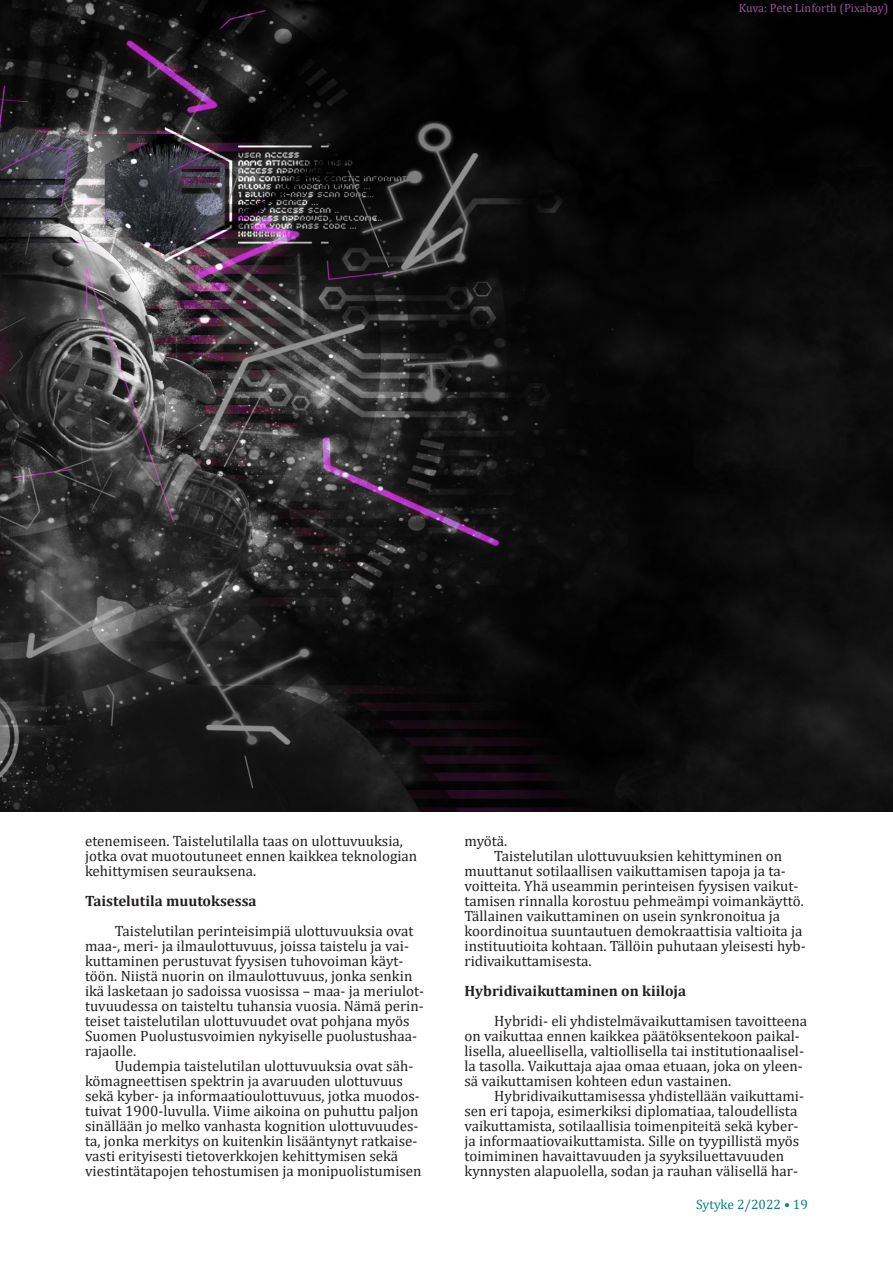
<style>
.page{position:relative;width:893px;height:1263px;background:#fff}
.page>*{position:absolute;margin:0;border:0;box-sizing:border-box;transform-origin:0 0}
.t1{font:15px/15px "Cambria";color:#231f20}
.t2{font:700 15px "Cambria";color:#231f20}
.t3{font:13.5px "Cambria";color:#0b7e81}
.t4{font:12px "Cambria";color:#9e509f}
</style>
<div class="page">
<img style="left:0;top:0;width:893px;height:812px">
<p class="t4" style="left:739px;top:3px;width:151px">Kuva: Pete Linforth (Pixabay)</p>
<p class="t1" style="left:85px;top:834px;width:334px">etenemiseen. Taistelutilalla taas on ulottuvuuksia, jotka ovat muotoutuneet ennen kaikkea teknologian kehittymisen seurauksena.</p>
<p class="t2" style="left:85px;top:894px;width:173px">Taistelutila muutoksessa</p>
<p class="t1" style="left:85px;top:924px;width:341px;text-indent:30px">Taistelutilan perinteisimpiäulottuvuuksia ovat maa-, meri- ja ilmaulottuvuus, joissa taistelu ja vai&shy;kuttaminen perustuvat fyysisen tuhovoiman käyt&shy;töön. Niistänuorin on ilmaulottuvuus, jonka senkin ikälasketaan jo sadoissa vuosissa – maa- ja meriulot&shy;tuvuudessa on taisteltu tuhansia vuosia. Nämäperin&shy;teiset taistelutilan ulottuvuudet ovat pohjana myös Suomen Puolustusvoimien nykyiselle puolustushaa&shy;rajaolle.</p>
<p class="t1" style="left:85px;top:1059px;width:338px;text-indent:30px">Uudempia taistelutilan ulottuvuuksia ovat säh&shy;kömagneettisen spektrin ja avaruuden ulottuvuus sekäkyber- ja informaatioulottuvuus, jotka muodos&shy;tuivat 1900-luvulla. Viime aikoina on puhuttu paljon sinällään jo melko vanhasta kognition ulottuvuudes&shy;ta, jonka merkitys on kuitenkin lisääntynyt ratkaise&shy;vasti erityisesti tietoverkkojen kehittymisen sekä viestintätapojen tehostumisen ja monipuolistumisen</p>
<p class="t1" style="left:464px;top:834px;width:44px">myötä.</p>
<p class="t1" style="left:494px;top:849px;width:289px">Taistelutilan ulottuvuuksien kehittyminen on</p>
<p class="t1" style="left:464px;top:864px;width:323px">muuttanut sotilaallisen vaikuttamisen tapoja ja ta-</p>
<p class="t1" style="left:464px;top:879px;width:335px">voitteita. Yhäuseammin perinteisen fyysisen vaikut-</p>
<p class="t1" style="left:464px;top:894px;width:341px">tamisen rinnalla korostuu pehmeämpi voimankäyttö.</p>
<p class="t1" style="left:464px;top:909px;width:317px">Tällainen vaikuttaminen on usein synkronoitua ja</p>
<p class="t1" style="left:464px;top:924px;width:340px">koordinoitua suuntautuen demokraattisia valtioita ja</p>
<p class="t1" style="left:464px;top:939px;width:343px">instituutioita kohtaan. Tällöin puhutaan yleisesti hyb-</p>
<p class="t1" style="left:464px;top:954px;width:129px">ridivaikuttamisesta.</p>
<p class="t2" style="left:464px;top:984px;width:223px">Hybridivaikuttaminen on kiiloja</p>
<p class="t1" style="left:464px;top:1014px;width:344px;text-indent:30px">Hybridi- eli yhdistelmävaikuttamisen tavoitteena on vaikuttaa ennen kaikkea päätöksentekoon paikal&shy;lisella, alueellisella, valtiollisella tai institutionaalisel&shy;la tasolla. Vaikuttaja ajaa omaa etuaan, joka on yleen&shy;sävaikuttamisen kohteen edun vastainen.</p>
<p class="t1" style="left:464px;top:1089px;width:341px;text-indent:30px">Hybridivaikuttamisessa yhdistellään vaikuttami&shy;sen eri tapoja, esimerkiksi diplomatiaa, taloudellista vaikuttamista, sotilaallisia toimenpiteitäsekäkyber&shy;ja informaatiovaikuttamista. Sille on tyypillistämyös toimiminen havaittavuuden ja syyksiluettavuuden kynnysten alapuolella, sodan ja rauhan välisellähar-</p>
<p class="t3" style="left:696px;top:1198px;width:113px">Sytyke 2/2022 • 19</p>
</div>
